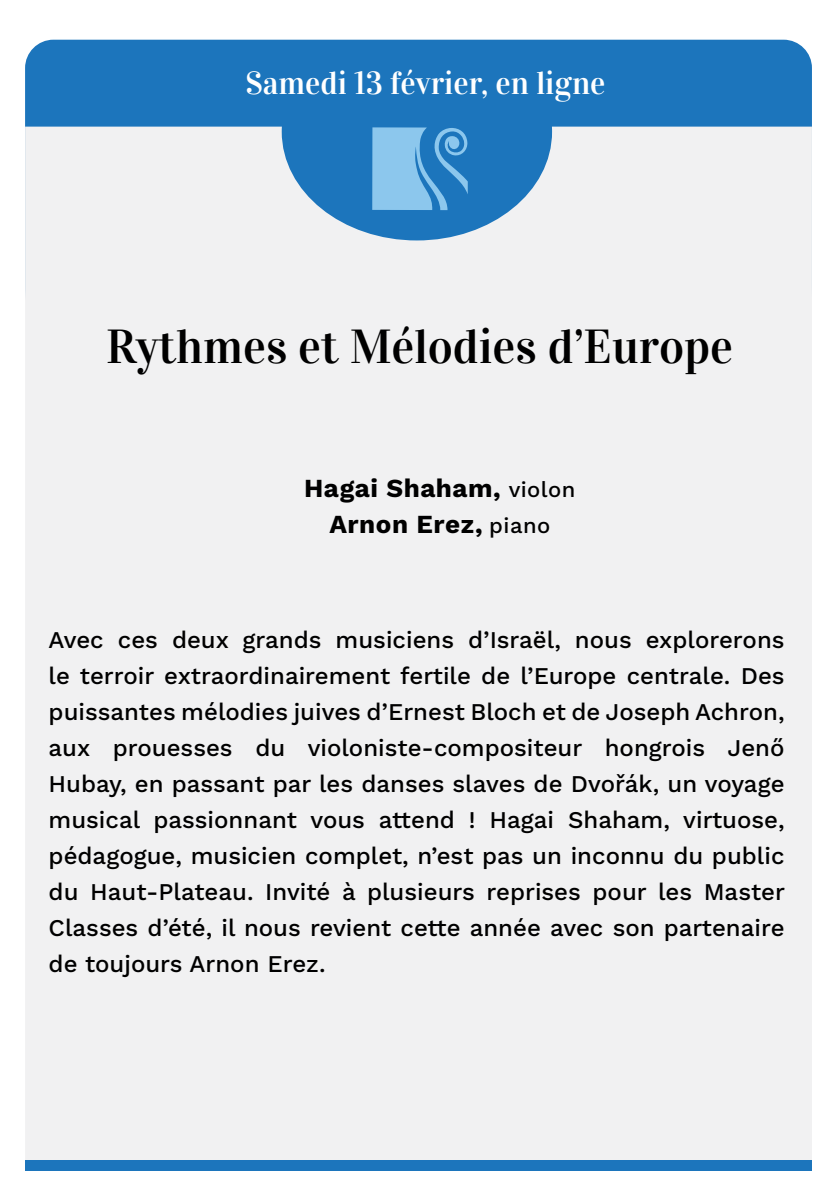
<style>
.page{position:relative;width:840px;height:1191px;background:#fff}
.page>*{position:absolute;margin:0;border:0;box-sizing:border-box;transform-origin:0 0}
.t1{font:48px "Vidaloka";color:#000}
.t2{font:32px "Vidaloka";color:#fff}
.t3{font:700 26px/36px "Work Sans";letter-spacing:.02em;color:#000;text-align:center}
.t4{font:500 24px/36px "Work Sans";color:#000;text-align:justify}
.s1{font-weight:500;font-size:22px}
</style>
<div class="page">
<div style="left:25px;top:40px;width:786px;height:87px;background:#1c75bc"></div>
<div style="left:25px;top:127px;width:786px;height:1032px;background:#f1f1f2"></div>
<div style="left:25px;top:1159px;width:786px;height:11px;background:#1c75bc"></div>
<svg style="left:372px;top:127px;width:95px;height:83px;background:#64a9db"></svg>
<h2 class="t2" style="left:245px;top:64px;width:361px">Samedi 13 février, en ligne</h2>
<h1 class="t1" style="left:106px;top:317px;width:628px">Rythmes et Mélodies d’Europe</h1>
<p class="t3" style="left:304px;top:469px;width:273px">Hagai Shaham, <span class="s1">violon<br></span>Arnon Erez, <span class="s1">piano</span></p>
<p class="t4" style="left:49px;top:620px;width:737px">Avec ces deux grands musiciens d’Israël, nous explorerons le terroir extraordinairement fertile de l’Europe centrale. Des puissantes mélodies juives d’Ernest Bloch et de Joseph Achron, aux prouesses du violoniste-compositeur hongrois Jenő Hubay, en passant par les danses slaves de Dvořák, un voyage musical passionnant vous attend ! Hagai Shaham, virtuose, pédagogue, musicien complet, n’est pas un inconnu du public du Haut-Plateau. Invité à plusieurs reprises pour les Master Classes d’été, il nous revient cette année avec son partenaire de toujours Arnon Erez.</p>
</div>
